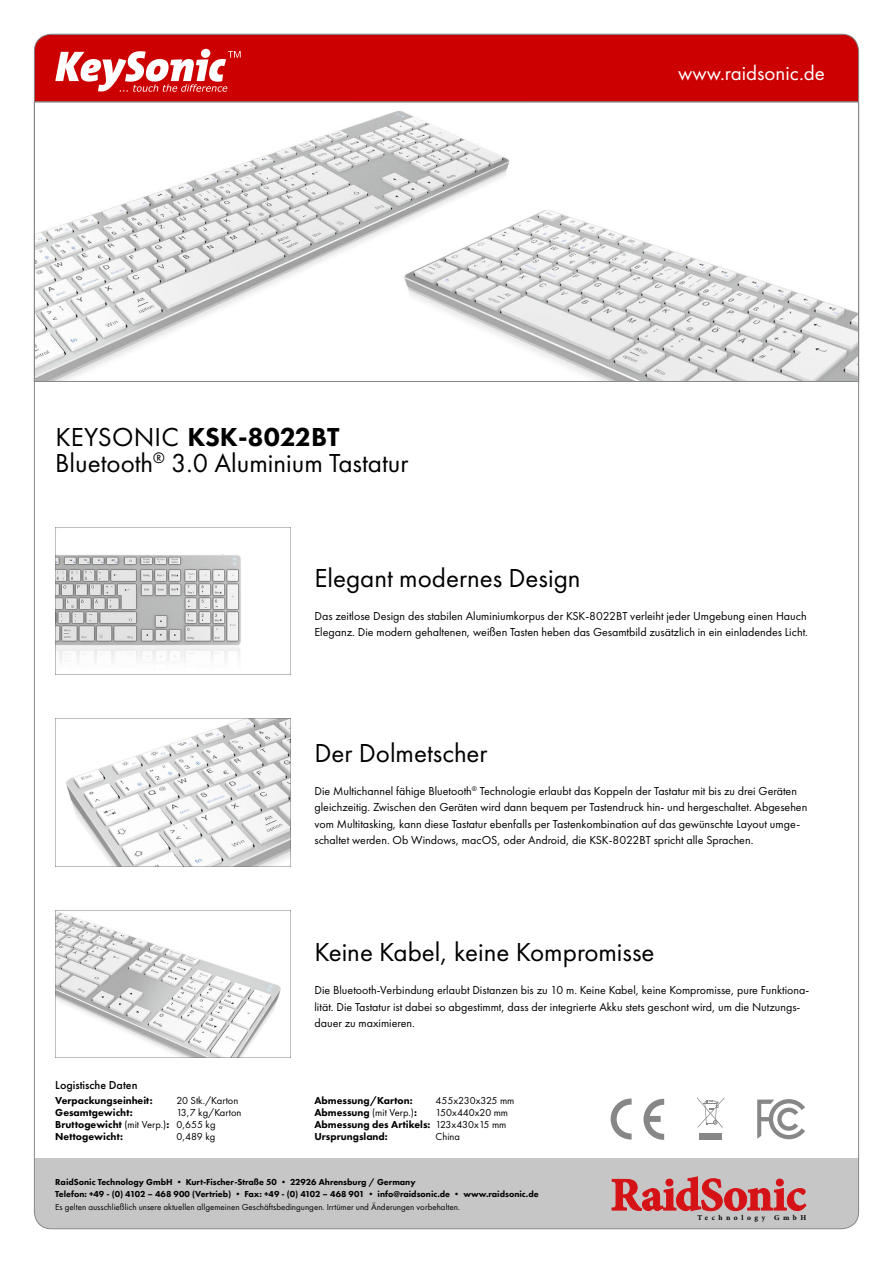
<style>
.page{position:relative;width:893px;height:1263px;background:#fff}
.page>*{position:absolute;margin:0;border:0;box-sizing:border-box;transform-origin:0 0}
.fließtext{font:27px "Futura PT";color:#000}
.Titel_icybox{font:27px "Futura PT";color:#000}
.Titel_icybox-2{font:800 27px "Futura PT";color:#000}
.t1{font:21px "Futura PT";color:#fff}
.fließtext-2{font:12px/16.5px "Futura PT";color:#000}
.t2{font:500 12px "Futura PT";color:#000}
.t3{font:800 10.5px "Futura PT";color:#000}
.t4{font:10.5px "Futura PT";color:#000}
.Fuß{font:800 9px "Futura PT";color:#000}
.Fuß-2{font:9px "Futura PT";color:#000}
.t5{font:700 7.5px "Minion Pro";letter-spacing:.47em;color:#000}
.s1{font-weight:400}
</style>
<div class="page">
<svg style="left:36px;top:102px;width:821px;height:280px"></svg>
<img style="left:55px;top:528px;width:236px;height:147px">
<img style="left:55px;top:719px;width:236px;height:147px">
<img style="left:55px;top:910px;width:236px;height:147px">
<svg style="left:757px;top:1099px;width:48px;height:40px"></svg>
<div style="left:699px;top:1134px;width:23px;height:6px;background:#878787"></div>
<svg style="left:697px;top:1097px;width:27px;height:31px"></svg>
<svg style="left:611px;top:1098px;width:21px;height:41px"></svg>
<svg style="left:643px;top:1099px;width:21px;height:41px"></svg>
<div style="left:34px;top:1159px;width:825px;height:70px;background:#c6c6c6"></div>
<svg style="left:612px;top:1176px;width:194px;height:35px"></svg>
<div style="left:34px;top:34px;width:825px;height:68px;background:#c00"></div>
<svg style="left:55px;top:49px;width:186px;height:43px"></svg>
<p class="Titel_icybox-2" style="left:55px;top:420px;width:286px"><span class="s1">KEYSONIC</span> KSK-8022BT</p>
<p class="Titel_icybox" style="left:55px;top:447px;width:355px">Bluetooth<sup>®</sup> 3.0 Aluminium Tastatur</p>
<p class="t1" style="left:678px;top:60px;width:148px">www.raidsonic.de</p>
<p class="fließtext" style="left:314px;top:562px;width:268px">Elegant modernes Design</p>
<p class="fließtext-2" style="left:314px;top:607px;width:495px">Das zeitlose Design des stabilen Aluminiumkorpus der KSK-8022BT verleiht jeder Umgebung einen Hauch<br>Eleganz. Die modern gehaltenen, weißen Tasten heben das Gesamtbild zusätzlich in ein einladendes Licht.</p>
<p class="fließtext" style="left:314px;top:737px;width:175px">Der Dolmetscher</p>
<p class="fließtext-2" style="left:314px;top:782px;width:494px">Die Multichannel fähige Bluetooth<sup>®</sup> Technologie erlaubt das Koppeln der Tastatur mit bis zu drei Geräten gleichzeitig. Zwischen den Geräten wird dann bequem per Tastendruck hin- und hergeschaltet. Abgesehen vom Multitasking, kann diese Tastatur ebenfalls per Tastenkombination auf das gewünschte Layout umge&shy;schaltet werden. Ob Windows, macOS, oder Android, die KSK-8022BT spricht alle Sprachen.</p>
<p class="t2" style="left:55px;top:1078px;width:84px">Logistische Daten</p>
<p class="t3" style="left:55px;top:1094px;width:99px">Verpackungseinheit:</p>
<p class="t3" style="left:55px;top:1106px;width:79px">Gesamtgewicht:</p>
<p class="t3" style="left:55px;top:1118px;width:115px">Bruttogewicht <span class="s1">(mit Verp.)</span>:</p>
<p class="t3" style="left:55px;top:1130px;width:69px">Nettogewicht:</p>
<p class="t4" style="left:176px;top:1094px;width:63px">20 Stk./Karton</p>
<p class="t4" style="left:176px;top:1106px;width:66px">13,7 kg/Karton</p>
<p class="t4" style="left:176px;top:1118px;width:41px">0,655 kg</p>
<p class="t4" style="left:176px;top:1130px;width:40px">0,489 kg</p>
<p class="fließtext" style="left:314px;top:936px;width:342px">Keine Kabel, keine Kompromisse</p>
<p class="fließtext-2" style="left:314px;top:982px;width:496px">Die Bluetooth-Verbindung erlaubt Distanzen bis zu 10 m. Keine Kabel, keine Kompromisse, pure Funktiona&shy;lität. Die Tastatur ist dabei so abgestimmt, dass der integrierte Akku stets geschont wird, um die Nutzungs&shy;dauer zu maximieren.</p>
<p class="t3" style="left:314px;top:1094px;width:100px">Abmessung/Karton:</p>
<p class="t3" style="left:314px;top:1106px;width:104px">Abmessung <span class="s1">(mit Verp.)</span>:</p>
<p class="t3" style="left:314px;top:1118px;width:118px">Abmessung des Artikels:</p>
<p class="t3" style="left:314px;top:1130px;width:75px">Ursprungsland:</p>
<p class="t4" style="left:436px;top:1094px;width:80px">455x230x325 mm</p>
<p class="t4" style="left:436px;top:1106px;width:74px">150x440x20 mm</p>
<p class="t4" style="left:436px;top:1118px;width:72px">123x430x15 mm</p>
<p class="t4" style="left:436px;top:1130px;width:26px">China</p>
<p class="Fuß" style="left:55px;top:1176px;width:362px">RaidSonic Technology GmbH • Kurt-Fischer-Straße 50 • 22926 Ahrensburg / Germany</p>
<p class="Fuß" style="left:55px;top:1188px;width:485px">Telefon: +49 - (0) 4102 – 468 900 (Vertrieb) • Fax: +49 - (0) 4102 – 468 901 • info@raidsonic.de • www.raidsonic.de</p>
<p class="Fuß-2" style="left:55px;top:1202px;width:406px">Es gelten ausschließlich unsere aktuellen allgemeinen Geschäftsbedingungen. Irrtümer und Änderungen vorbehalten.</p>
<p class="t5" style="left:697px;top:1212px;width:110px">Technology GmbH</p>
</div>
